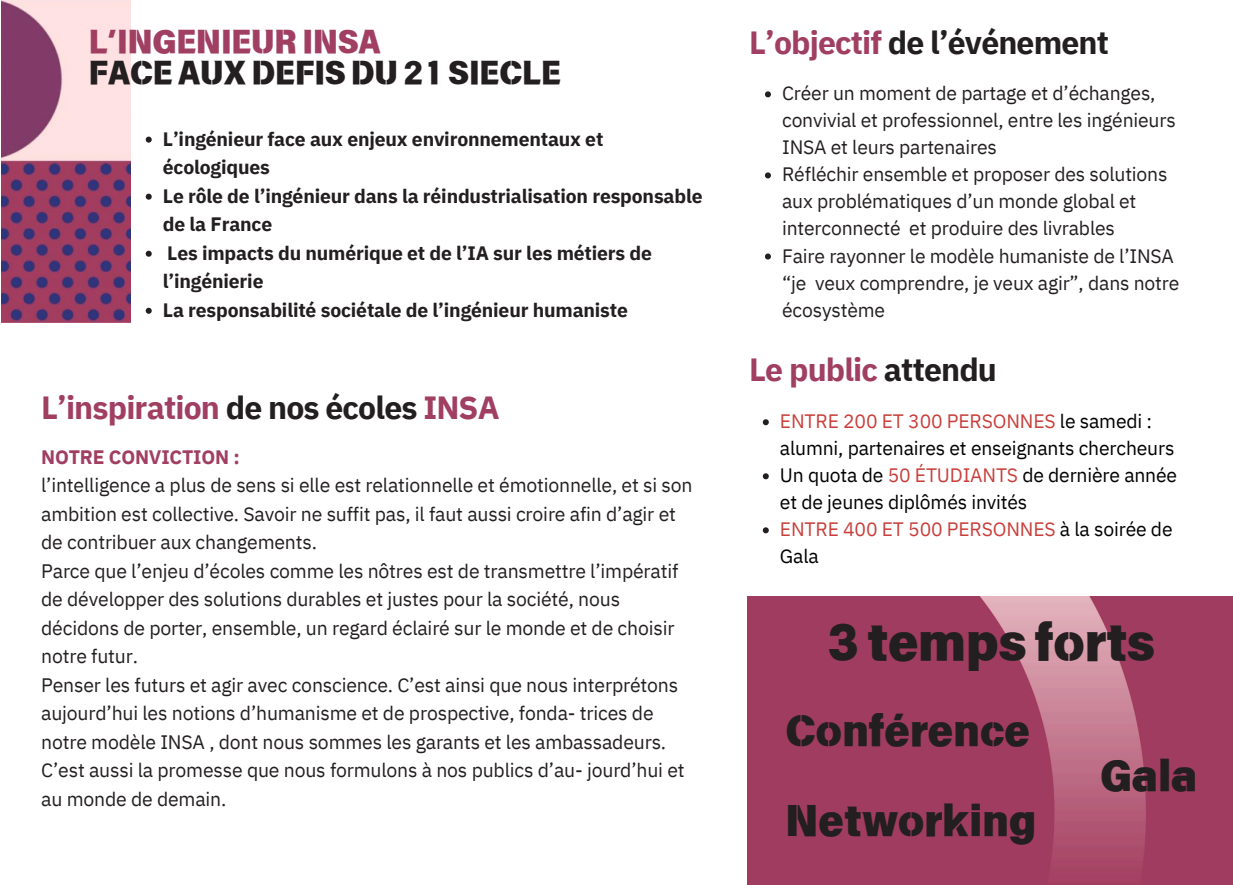
<style>
.page{position:relative;width:1233px;height:885px;background:#fff}
.page>*{position:absolute;margin:0;border:0;box-sizing:border-box;transform-origin:0 0}
.t1{font:49.7px "Canva Title Bole Latin";letter-spacing:-.025em;color:#231f20}
.t2{font:41.7px "Canva Title Bole Latin";letter-spacing:-.025em;color:#231f20}
.t3{font:700 32px "IBM Plex Sans";letter-spacing:-.025em;color:#a03f61}
.t4{font:700 32px "IBM Plex Sans";letter-spacing:-.025em;color:#231f20}
.t5{font:31.6px/31.2px "Canva Title Bole Latin";letter-spacing:-.025em;color:#231f20}
.t6{font:19.4px/28.5px "IBM Plex Sans";letter-spacing:-.01em;color:#231f20}
.t7{font:700 19.4px/28.5px "IBM Plex Sans";letter-spacing:-.01em;color:#231f20}
.t8{font:19.4px/27px "IBM Plex Sans";letter-spacing:-.01em;color:#000}
.t9{font:19.4px/27px "IBM Plex Sans";letter-spacing:-.01em;color:#c83f3b}
.t10{font:700 19.4px "IBM Plex Sans";letter-spacing:-.01em;color:#a03f61}
.s1{color:#a03f61}
.s2{color:#231f20}
.s3{color:#c83f3b}
.s4{color:#000}
</style>
<div class="page">
<img style="left:1px;top:0;width:129px;height:322px">
<img style="left:747px;top:596px;width:486px;height:288px">
<svg style="left:146px;top:137px;width:6px;height:6px"></svg>
<svg style="left:146px;top:194px;width:6px;height:6px"></svg>
<svg style="left:146px;top:251px;width:6px;height:6px"></svg>
<svg style="left:146px;top:308px;width:6px;height:6px"></svg>
<svg style="left:765px;top:91px;width:6px;height:6px"></svg>
<svg style="left:765px;top:172px;width:6px;height:6px"></svg>
<svg style="left:765px;top:253px;width:6px;height:6px"></svg>
<svg style="left:763px;top:419px;width:6px;height:6px"></svg>
<svg style="left:763px;top:473px;width:6px;height:6px"></svg>
<svg style="left:763px;top:527px;width:6px;height:6px"></svg>
<p class="t5" style="left:88px;top:26px;width:474px"><span class="s1">L’INGENIEUR INSA<br></span>FACE AUX DEFIS DU 21 SIECLE</p>
<p class="t7" style="left:163px;top:124px;width:442px">L’ingénieur face aux enjeux environnementaux et écologiques</p>
<h4 class="t7" style="left:163px;top:181px;width:541px">Le rôle de l’ingénieur dans la réindustrialisation responsable de la France</h4>
<p class="t7" style="left:163px;top:238px;width:491px">Les impacts du numérique et de l’IA sur les métiers de l’ingénierie</p>
<p class="t7" style="left:163px;top:295px;width:467px">La responsabilité sociétale de l’ingénieur humaniste</p>
<p class="t3" style="left:41px;top:386px;width:460px">L’inspiration <span class="s2">de nos écoles</span> INSA</p>
<p class="t10" style="left:41px;top:443px;width:200px">NOTRE CONVICTION :</p>
<h4 class="t6" style="left:41px;top:470px;width:653px">l’intelligence a plus de sens si elle est relationnelle et émotionnelle, et si son ambition est collective. Savoir ne suffit pas, il faut aussi croire afin d’agir et de contribuer aux changements.</h4>
<p class="t6" style="left:41px;top:556px;width:639px">Parce que l’enjeu d’écoles comme les nôtres est de transmettre l’impératif de développer des solutions durables et justes pour la société, nous décidons de porter, ensemble, un regard éclairé sur le monde et de choisir notre futur.</p>
<p class="t6" style="left:41px;top:670px;width:645px">Penser les futurs et agir avec conscience. C’est ainsi que nous interprétons aujourd’hui les notions d’humanisme et de prospective, fonda- trices de notre modèle INSA , dont nous sommes les garants et les ambassadeurs.<br>C’est aussi la promesse que nous formulons à nos publics d’au- jourd’hui et au monde de demain.</p>
<p class="t4" style="left:749px;top:21px;width:361px"><span class="s1">L’objectif</span> de l’événement</p>
<p class="t6" style="left:782px;top:80px;width:395px;line-height:27px">Créer un moment de partage et d’échanges, convivial et professionnel, entre les ingénieurs<br>INSA et leurs partenaires</p>
<p class="t6" style="left:782px;top:161px;width:387px;line-height:27px">Réfléchir ensemble et proposer des solutions aux problématiques d’un monde global et interconnecté et produire des livrables</p>
<h4 class="t6" style="left:782px;top:242px;width:399px;line-height:27px">Faire rayonner le modèle humaniste de l’INSA “je veux comprendre, je veux agir”, dans notre écosystème</h4>
<p class="t3" style="left:749px;top:348px;width:249px">Le public <span class="s2">attendu</span></p>
<p class="t8" style="left:780px;top:407px;width:396px"><span class="s3">ENTRE 200 ET 300 PERSONNES</span> le samedi : alumni, partenaires et enseignants chercheurs</p>
<p class="t8" style="left:780px;top:461px;width:399px">Un quota de <span class="s3">50 ÉTUDIANTS</span> de dernière année et de jeunes diplômés invités</p>
<p class="t9" style="left:780px;top:515px;width:394px">ENTRE 400 ET 500 PERSONNES <span class="s4">à la soirée de<br>Gala</span></p>
<p class="t1" style="left:827px;top:616px;width:330px">3 temps forts</p>
<h3 class="t2" style="left:785px;top:709px;width:247px">Conférence</h3>
<h3 class="t2" style="left:785px;top:799px;width:253px">Networking</h3>
<h3 class="t2" style="left:1100px;top:754px;width:100px">Gala</h3>
</div>
